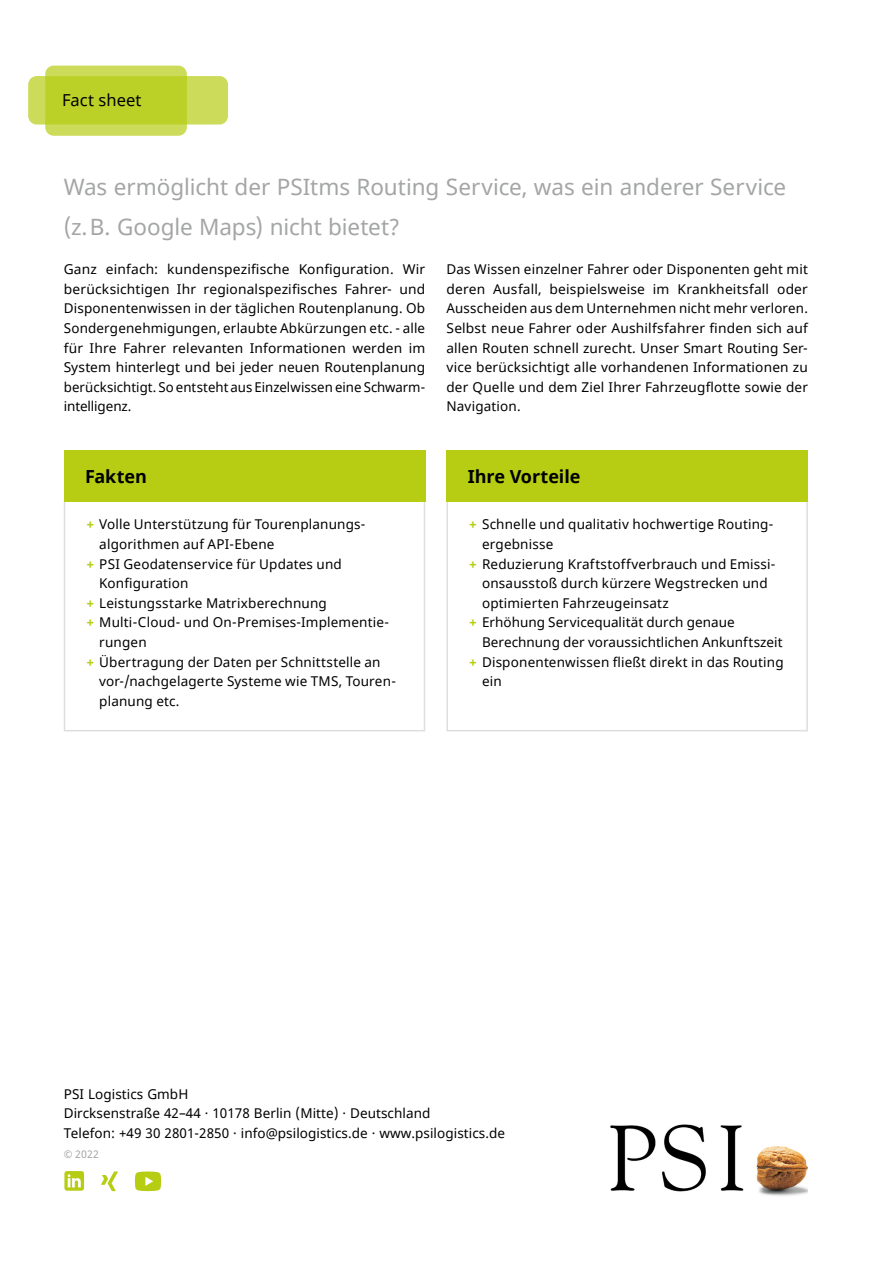
<style>
.page{position:relative;width:893px;height:1263px;background:#fff}
.page>*{position:absolute;margin:0;border:0;box-sizing:border-box;transform-origin:0 0}
.BrFoFl_Unterzeile_einzeilig{font:22.5px/39.3px "Noto Sans";letter-spacing:-.005em;color:#a4a5a5}
.BrFoFl_Aufzählung___Box_Überschrift{font:700 18px "Noto Sans";letter-spacing:-.005em;color:#000}
.BrFoFl_Kopfzeile_Workflow{font:16.5px "Noto Sans";letter-spacing:.005em;color:#000}
.BrFoFl_Fließtext{font:13.5px/19.6px "Noto Sans";letter-spacing:.01em;color:#000;text-align:justify}
.BrFoFl_Aufzählung___Box{font:13.5px/19.6px "Noto Sans";letter-spacing:.01em;color:#000}
.Fl_Adresse_Kontakt{font:13.5px "Noto Sans";letter-spacing:.005em;color:#000}
.Fl_Copyright{font:10.5px "Noto Sans";color:#a4a5a5}
.s1{font-weight:700;color:#b6cd13}
</style>
<div class="page">
<img style="left:610px;top:1124px;width:198px;height:72px">
<div style="left:446px;top:500px;width:362px;height:231px;border:2px solid #dddede"></div>
<div style="left:446px;top:451px;width:362px;height:51px;background:#b6cd13"></div>
<div style="left:64px;top:500px;width:361px;height:231px;border:2px solid #dddede"></div>
<div style="left:64px;top:451px;width:361px;height:51px;background:#b6cd13"></div>
<div style="left:45px;top:66px;width:142px;height:70px;background:#ccdc5a;border-radius:9px"></div>
<svg style="left:28px;top:76px;width:200px;height:49px;fill:#bcd128"></svg>
<svg style="left:135px;top:1171px;width:26px;height:20px"></svg>
<svg style="left:101px;top:1171px;width:17px;height:20px"></svg>
<div style="left:64px;top:1171px;width:20px;height:20px;background:#b6cd13;border-radius:3px"></div>
<svg style="left:68px;top:1174px;width:13px;height:13px"></svg>
<p class="BrFoFl_Kopfzeile_Workflow" style="left:62px;top:89px;width:81px">Fact sheet</p>
<p class="BrFoFl_Unterzeile_einzeilig" style="left:64px;top:168px;width:724px">Was ermöglicht der PSItms Routing Service, was ein anderer Service (z. B. Google Maps) nicht bietet?</p>
<p class="BrFoFl_Fließtext" style="left:64px;top:260px;width:363px">Ganz einfach: kundenspezifische Konfiguration. Wir berücksichtigen Ihr regionalspezifisches Fahrer- und Disponentenwissen in der täglichen Routenplanung. Ob Sondergenehmigungen, erlaubte Abkürzungen etc. - alle für Ihre Fahrer relevanten Informationen werden im System hinterlegt und bei jeder neuen Routenplanung berücksichtigt. So entsteht aus Einzelwisseneine Schwarm&shy;intelligenz.</p>
<p class="BrFoFl_Fließtext" style="left:446px;top:260px;width:363px">Das Wissen einzelner Fahrer oder Disponenten geht mit deren Ausfall, beispielsweise im Krankheitsfall oder Ausscheiden aus dem Unternehmen nicht mehr verloren.<br>Selbst neue Fahrer oder Aushilfsfahrer finden sich auf allen Routen schnell zurecht. Unser Smart Routing Ser&shy;vice berücksichtigt alle vorhandenen Informationen zu der Quelle und dem Ziel Ihrer Fahrzeugflotte sowie der Navigation.</p>
<p class="BrFoFl_Aufzählung___Box_Überschrift" style="left:85px;top:463px;width:63px">Fakten</p>
<p class="BrFoFl_Aufzählung___Box" style="left:99px;top:515px;width:267px;text-indent:-13px"><span class="s1">+</span> Volle Unterstützung für Tourenplanungs&shy;algorithmen auf API-Ebene</p>
<p class="BrFoFl_Aufzählung___Box" style="left:99px;top:554px;width:244px;text-indent:-13px"><span class="s1">+</span> PSI Geodatenservice für Updates und<br>Konfiguration</p>
<p class="BrFoFl_Aufzählung___Box" style="left:87px;top:593px;width:242px"><span class="s1">+</span> Leistungsstarke Matrixberechnung</p>
<p class="BrFoFl_Aufzählung___Box" style="left:99px;top:613px;width:291px;text-indent:-13px"><span class="s1">+</span> Multi-Cloud- und On-Premises-Implementie&shy;rungen</p>
<p class="BrFoFl_Aufzählung___Box" style="left:99px;top:652px;width:298px;text-indent:-13px"><span class="s1">+</span> Übertragung der Daten per Schnittstelle an vor-/nachgelagerte Systeme wie TMS, Touren&shy;planung etc.</p>
<p class="BrFoFl_Aufzählung___Box_Überschrift" style="left:468px;top:463px;width:114px">Ihre Vorteile</p>
<p class="BrFoFl_Aufzählung___Box" style="left:482px;top:515px;width:293px;text-indent:-13px"><span class="s1">+</span> Schnelle und qualitativ hochwertige Routing&shy;ergebnisse</p>
<p class="BrFoFl_Aufzählung___Box" style="left:482px;top:554px;width:295px;text-indent:-13px"><span class="s1">+</span> Reduzierung Kraftstoffverbrauch und Emissi&shy;onsausstoß durch kürzere Wegstrecken und optimierten Fahrzeugeinsatz</p>
<p class="BrFoFl_Aufzählung___Box" style="left:482px;top:613px;width:302px;text-indent:-13px"><span class="s1">+</span> Erhöhung Servicequalität durch genaue<br>Berechnung der voraussichtlichen Ankunftszeit</p>
<p class="BrFoFl_Aufzählung___Box" style="left:482px;top:652px;width:303px;text-indent:-13px"><span class="s1">+</span> Disponentenwissen fließt direkt in das Routing ein</p>
<p class="Fl_Adresse_Kontakt" style="left:64px;top:1084px;width:126px">PSI Logistics GmbH</p>
<p class="Fl_Adresse_Kontakt" style="left:64px;top:1104px;width:368px">Dircksenstraße 42–44 · 10178 Berlin (Mitte) · Deutschland</p>
<p class="Fl_Adresse_Kontakt" style="left:64px;top:1124px;width:443px">Telefon: +49 30 2801-2850 · info@psilogistics.de · www.psilogistics.de</p>
<p class="Fl_Copyright" style="left:64px;top:1146px;width:37px">© 2022</p>
</div>
